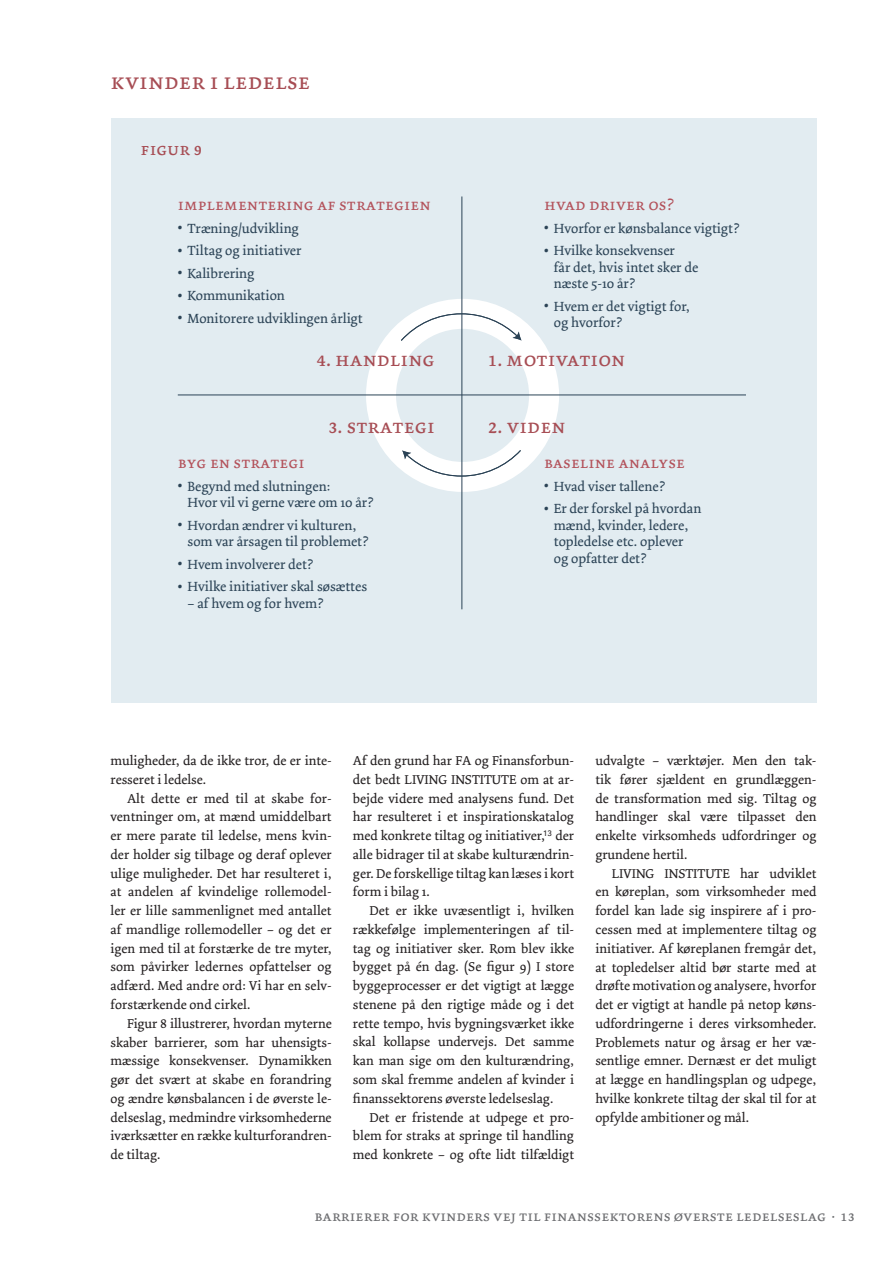
<style>
.page{position:relative;width:893px;height:1263px;background:#fff}
.page>*{position:absolute;margin:0;border:0;box-sizing:border-box;transform-origin:0 0}
.t1{font:23.1px "Dolly Small Caps";color:#a74d54}
.t2{font:20.4px "Dolly Small Caps";color:#a74d54}
.t3{font:18px "Dolly Small Caps";color:#a74d54}
.t4{font:16.5px "Dolly Small Caps";color:#b3525b}
.t5{font:15px "Dolly Small Caps";color:#6d6e71}
.t6{font:13.95px/22.5px "Dolly";color:#2b4356}
.t7{font:13.5px/18.8px "Dolly";color:#231f20;text-align:justify}
.s1{font-size:27.45px}
</style>
<div class="page">
<div style="left:112px;top:118px;width:704px;height:585px;background:#e2ecf1"></div>
<div style="left:366px;top:299px;width:193px;height:193px;border:30px solid #fff;border-radius:50%"></div>
<svg style="left:402px;top:449px;width:119px;height:28px"></svg>
<svg style="left:400px;top:313px;width:121px;height:28px"></svg>
<hr style="left:178px;top:395px;width:568px;height:1px;background:#2b4356">
<hr style="left:462px;top:196px;width:1px;height:413px;background:#2b4356">
<h1 class="t1" style="left:111px;top:68px;width:201px">kvinder i ledelse</h1>
<h3 class="t3" style="left:141px;top:139px;width:63px">figur 9</h3>
<p class="t4" style="left:178px;top:195px;width:255px">implementering af strategien</p>
<p class="t6" style="left:178px;top:217px;width:187px"><span class="s1">·</span> Træning/udvikling<br><span class="s1">·</span> Tiltag og initiativer<br><span class="s1">·</span> Kalibrering<br><span class="s1">·</span> Kommunikation<br><span class="s1">·</span> Monitorere udviklingen årligt</p>
<p class="t4" style="left:544px;top:195px;width:132px">hvad driver os?</p>
<p class="t6" style="left:544px;top:217px;width:197px"><span class="s1">·</span> Hvorfor er kønsbalance vigtigt? <span class="s1">·</span> Hvilke konsekvenser</p>
<p class="t6" style="left:554px;top:259px;width:146px;line-height:16.5px">får det, hvis intet sker de næste 5-10 år?</p>
<p class="t6" style="left:554px;top:298px;width:138px;line-height:16.5px;text-indent:-10px"><span class="s1">·</span> Hvem er det vigtigt for, og hvorfor?</p>
<h2 class="t2" style="left:316px;top:348px;width:120px">4. handling</h2>
<h2 class="t2" style="left:488px;top:348px;width:139px">1. motivation</h2>
<h2 class="t2" style="left:328px;top:414px;width:108px">3. strategi</h2>
<h2 class="t2" style="left:488px;top:414px;width:79px">2. viden</h2>
<p class="t4" style="left:178px;top:453px;width:129px">byg en strategi</p>
<p class="t6" style="left:188px;top:478px;width:188px;line-height:16.5px;text-indent:-10px"><span class="s1">·</span> Begynd med slutningen:<br>Hvor vil vi gerne være om 10 år?</p>
<p class="t6" style="left:188px;top:517px;width:183px;line-height:16.5px;text-indent:-10px"><span class="s1">·</span> Hvordan ændrer vi kulturen, som var årsagen til problemet?</p>
<p class="t6" style="left:178px;top:553px;width:191px"><span class="s1">·</span> Hvem involverer det?<br><span class="s1">·</span> Hvilke initiativer skal søsættes</p>
<p class="t6" style="left:188px;top:592px;width:137px">– af hvem og for hvem?</p>
<p class="t4" style="left:544px;top:453px;width:142px">baseline analyse</p>
<p class="t6" style="left:544px;top:475px;width:159px"><span class="s1">·</span> Hvad viser tallene?<br><span class="s1">·</span> Er der forskel på hvordan</p>
<p class="t6" style="left:554px;top:517px;width:136px;line-height:16.5px">mænd, kvinder, ledere, topledelse etc. oplever og opfatter det?</p>
<p class="t7" style="left:111px;top:752px;width:223px">muligheder, da de ikke tror, de er inte&shy;resseret i ledelse.</p>
<p class="t7" style="left:111px;top:789px;width:223px;text-indent:16px">Alt dette er med til at skabe for&shy;ventninger om, at mænd umiddelbart er mere parate til ledelse, mens kvin&shy;der holder sig tilbage og deraf oplever ulige muligheder. Det har resulteret i, at andelen af kvindelige rollemodel&shy;ler er lille sammenlignet med antallet af mandlige rollemodeller – og det er igen med til at forstærke de tre myter, som påvirker ledernes opfattelser og adfærd. Med andre ord: Vi har en selv&shy;forstærkende ond cirkel.</p>
<p class="t7" style="left:111px;top:1014px;width:223px;text-indent:16px">Figur 8 illustrerer, hvordan myterne skaber barrierer, som har uhensigts&shy;mæssige konsekvenser. Dynamikken gør det svært at skabe en forandring og ændre kønsbalancen i de øverste le&shy;delseslag, medmindre virksomhederne iværksætter en række kulturforandren&shy;de tiltag.</p>
<p class="t7" style="left:353px;top:752px;width:223px">Af den grund har FA og Finansforbun&shy;det bedt LIVING INSTITUTE om at ar&shy;bejde videre med analysens fund. Det har resulteret i et inspirationskatalog med konkrete tiltag og initiativer,<sup>13</sup> der alle bidrager til at skabe kulturændrin&shy;ger. De forskellige tiltag kan læses i kort form i bilag 1.</p>
<p class="t7" style="left:353px;top:902px;width:223px;text-indent:16px">Det er ikke uvæsentligt i, hvilken rækkefølge implementeringen af til&shy;tag og initiativer sker. Rom blev ikke bygget på én dag. (Se figur 9) I store byggeprocesser er det vigtigt at lægge stenene på den rigtige måde og i det rette tempo, hvis bygningsværket ikke skal kollapse undervejs. Det samme kan man sige om den kulturændring, som skal fremme andelen af kvinder i finanssektorens øverste ledelseslag.</p>
<p class="t7" style="left:353px;top:1108px;width:223px;text-indent:16px">Det er fristende at udpege et pro&shy;blem for straks at springe til handling med konkrete – og ofte lidt tilfældigt</p>
<p class="t7" style="left:595px;top:752px;width:223px">udvalgte – værktøjer. Men den tak&shy;tik fører sjældent en grundlæggen&shy;de transformation med sig. Tiltag og handlinger skal være tilpasset den enkelte virksomheds udfordringer og grundene hertil.</p>
<p class="t7" style="left:595px;top:864px;width:223px;text-indent:16px">LIVING INSTITUTE har udviklet en køreplan, som virksomheder med fordel kan lade sig inspirere af i pro&shy;cessen med at implementere tiltag og initiativer. Af køreplanen fremgår det, at topledelser altid bør starte med at drøfte motivation og analysere, hvorfor det er vigtigt at handle på netop køns&shy;udfordringerne i deres virksomheder.<br>Problemets natur og årsag er her væ&shy;sentlige emner. Dernæst er det muligt at lægge en handlingsplan og udpege, hvilke konkrete tiltag der skal til for at opfylde ambitioner og mål.</p>
<p class="t5" style="left:314px;top:1207px;width:542px">barrierer for kvinders vej til finanssektorens øverste ledelseslag · 13</p>
</div>
